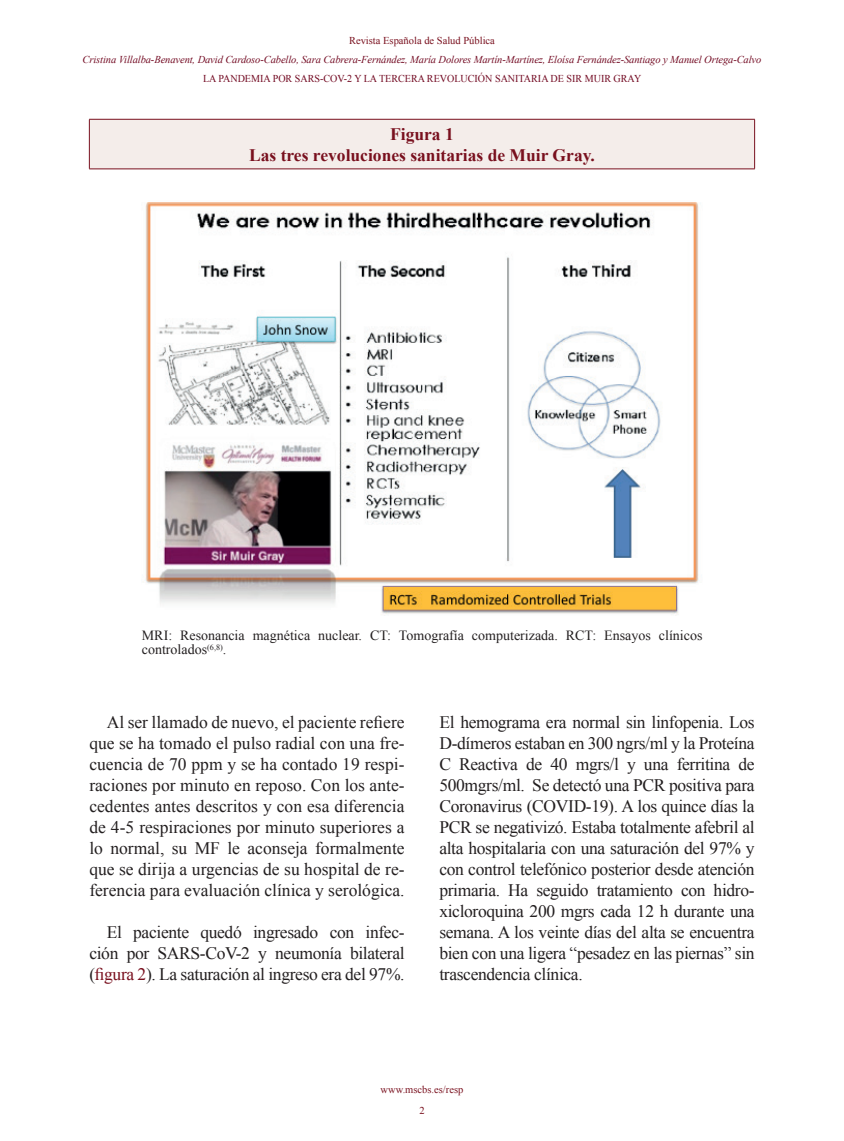
<style>
.page{position:relative;width:844px;height:1141px;background:#fff}
.page>*{position:absolute;margin:0;border:0;box-sizing:border-box;transform-origin:0 0}
.t1{font:17.5px/21px "Times New Roman";letter-spacing:-.02em;color:#231f20;text-align:justify}
.t2{font:700 17.5px/21px "Times New Roman";color:#79101e;text-align:center}
.t3{font:14px/14px "Times New Roman";color:#231f20}
.t4{font:italic 10.5px "Times New Roman";letter-spacing:-.01em;color:#730b23}
.t5{font:10.5px "Times New Roman";color:#730b23;scale:.96 1}
.t6{font:10.5px "Times New Roman";color:#79101e}
.s1{color:#79101e}
</style>
<div class="page">
<div style="left:89px;top:119px;width:665px;height:50px;background:#f4edea"></div>
<hr style="left:89px;top:119px;width:1px;height:50px;background:#79101e">
<hr style="left:754px;top:119px;width:1px;height:50px;background:#79101e">
<hr style="left:89px;top:119px;width:665px;height:1px;background:#79101e">
<hr style="left:89px;top:169px;width:665px;height:1px;background:#79101e">
<img style="left:145px;top:202px;width:554px;height:412px">
<p class="t6" style="left:349px;top:34px;width:147px">Revista Española de Salud Pública</p>
<p class="t4" style="left:83px;top:52px;width:680px">Cristina Villalba-Benavent, David Cardoso-Cabello, Sara Cabrera-Fernández, María Dolores Martín-Martínez, Eloísa Fernández-Santiago y Manuel Ortega-Calvo</p>
<p class="t5" style="left:203px;top:71px;width:458px">LA PANDEMIA POR SARS-COV-2 Y LA TERCERA REVOLUCIÓN SANITARIA DE SIR MUIR GRAY</p>
<p class="t2" style="left:249px;top:123px;width:347px">Figura 1<br>Las tres revoluciones sanitarias de Muir Gray.</p>
<p class="t3" style="left:142px;top:629px;width:562px">MRI: Resonancia magnética nuclear. CT: Tomografía computerizada. RCT: Ensayos clínicos controlados<sup>(6,8)</sup>.</p>
<p class="t1" style="left:89px;top:712px;width:317px;text-indent:17px">Al ser llamado de nuevo, el paciente refiere que se ha tomado el pulso radial con una fre&shy;cuencia de 70 ppm y se ha contado 19 respi&shy;raciones por minuto en reposo. Con los ante&shy;cedentes antes descritos y con esa diferencia de 4-5 respiraciones por minuto superiores a lo normal, su MF le aconseja formalmente que se dirija a urgencias de su hospital de re&shy;ferencia para evaluación clínica y serológica.</p>
<p class="t1" style="left:89px;top:922px;width:317px;text-indent:17px">El paciente quedó ingresado con infec&shy;ción por SARS-CoV-2 y neumonía bilateral (<span class="s1">figura 2</span>). La saturación al ingreso era del 97%.</p>
<p class="t1" style="left:439px;top:712px;width:317px">El hemograma era normal sin linfopenia. Los D-dímeros estaban en 300 ngrs/ml y la Proteína C Reactiva de 40 mgrs/l y una ferritina de 500mgrs/ml. Se detectó una PCR positiva para Coronavirus (COVID-19). A los quince días la PCR se negativizó. Estaba totalmente afebril al alta hospitalaria con una saturación del 97% y con control telefónico posterior desde atención primaria. Ha seguido tratamiento con hidro&shy;xicloroquina 200 mgrs cada 12 h durante una semana. A los veinte días del alta se encuentra bien con una ligera “pesadez en las piernas” sin trascendencia clínica.</p>
<p class="t6" style="left:380px;top:1082px;width:84px">www.mscbs.es/resp</p>
<p class="t6" style="left:419px;top:1103px;width:7px">2</p>
</div>
